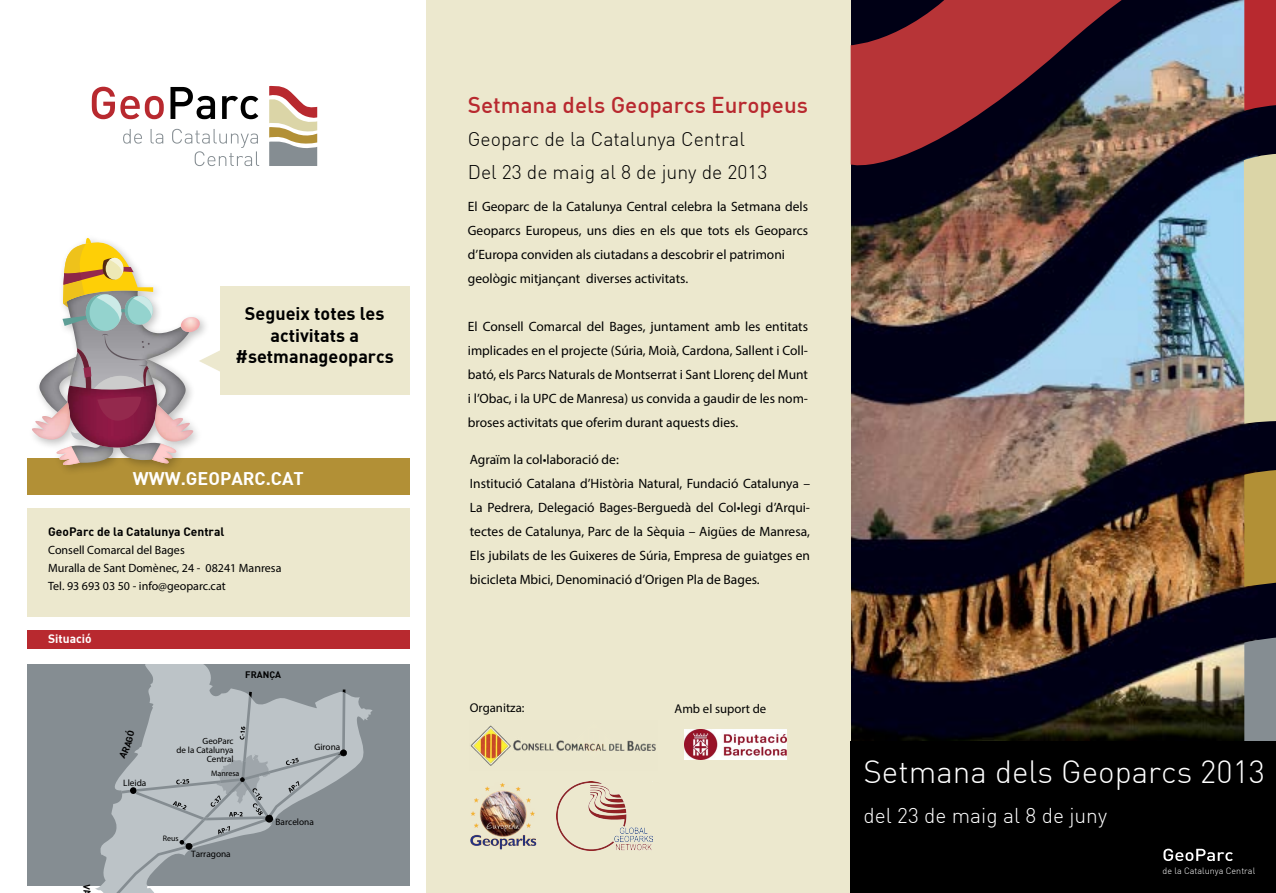
<style>
.page{position:relative;width:1276px;height:893px;background:#fff}
.page>*{position:absolute;margin:0;border:0;box-sizing:border-box;transform-origin:0 0}
.t1{font:300 31.5px "DIN";color:#fff}
.t2{font:500 22.5px "DIN";color:#b8292f}
.t3{font:300 21px "DIN";color:#fff}
.t4{font:300 19.5px/33px "DIN";color:#000}
.t5{font:18px/21.6px "DIN Bold";color:#000;text-align:center}
.t6{font:18px "DIN Bold";color:#fff}
.t7{font:13.5px/24px "Myriad Pro";color:#000}
.t8{font:12.75px "Myriad Pro";color:#000}
.t9{font:12px/18px "Myriad Pro";color:#000}
.t10{font:12px "DIN Bold";color:#000}
.t11{font:12px "DIN Bold";color:#fff}
.t12{font:9.3px "Myriad Pro";color:#000}
.t13{font:9.3px "DIN Bold";color:#000}
.t14{font:9px/9px "Myriad Pro";color:#000;text-align:right}
.t15{font:300 9px "DIN";color:#fff}
.t16{font:7.95px "Myriad Pro";color:#000}
</style>
<div class="page">
<div style="left:27px;top:664px;width:383px;height:221px;background:#858d92"></div>
<svg style="left:95px;top:664px;width:277px;height:229px"></svg>
<div style="left:27px;top:508px;width:383px;height:108px;background:#ece8ce"></div>
<img style="left:850px;top:0;width:393px;height:741px">
<div style="left:426px;top:0;width:424px;height:893px;background:#ece8ce"></div>
<div style="left:27px;top:459px;width:383px;height:36px;background:#b29036"></div>
<div style="left:220px;top:286px;width:190px;height:108px;background:#ece8ce"></div>
<svg style="left:211px;top:350px;width:9px;height:22px"></svg>
<div style="left:28px;top:233px;width:183px;height:243px;background:#000;opacity:.25"></div>
<img style="left:39px;top:357px;width:28px;height:45px">
<svg style="left:54px;top:446px;width:26px;height:21px"></svg>
<img style="left:57px;top:446px;width:23px;height:19px">
<img style="left:71px;top:447px;width:42px;height:16px">
<svg style="left:152px;top:444px;width:28px;height:21px"></svg>
<img style="left:152px;top:444px;width:24px;height:19px">
<img style="left:120px;top:443px;width:41px;height:17px">
<img style="left:67px;top:291px;width:122px;height:113px">
<img style="left:181px;top:317px;width:19px;height:15px">
<svg style="left:86px;top:294px;width:32px;height:37px"></svg>
<div style="left:90px;top:294px;width:31px;height:37px;background:#94d3ce;border-radius:50%"></div>
<img style="left:68px;top:384px;width:89px;height:63px">
<svg style="left:77px;top:334px;width:73px;height:89px;background:#986a7d"></svg>
<img style="left:32px;top:402px;width:38px;height:38px">
<img style="left:155px;top:404px;width:38px;height:37px">
<svg style="left:61px;top:237px;width:92px;height:89px"></svg>
<svg style="left:1243px;top:0;width:33px;height:741px;background:#947c66"></svg>
<svg style="left:850px;top:0;width:324px;height:182px;background:#71383d"></svg>
<div style="left:27px;top:631px;width:383px;height:18px;background:#b8292f"></div>
<svg style="left:123px;top:129px;width:19px;height:15px"></svg>
<svg style="left:151px;top:129px;width:12px;height:15px"></svg>
<svg style="left:172px;top:129px;width:87px;height:37px"></svg>
<svg style="left:92px;top:87px;width:72px;height:32px"></svg>
<svg style="left:170px;top:87px;width:45px;height:32px"></svg>
<svg style="left:222px;top:96px;width:36px;height:23px"></svg>
<svg style="left:269px;top:85px;width:48px;height:81px"></svg>
<div style="left:850px;top:741px;width:426px;height:152px;background:#000"></div>
<svg style="left:1163px;top:849px;width:69px;height:12px"></svg>
<img style="left:684px;top:729px;width:102px;height:31px">
<img style="left:470px;top:725px;width:186px;height:41px">
<img style="left:470px;top:783px;width:67px;height:67px">
<img style="left:556px;top:782px;width:97px;height:68px">
<svg style="left:109px;top:689px;width:238px;height:204px"></svg>
<h3 class="t5" style="left:236px;top:302px;width:160px">Segueix totes les activitats a #setmanageoparcs</h3>
<h3 class="t6" style="left:133px;top:466px;width:172px">www.geoparc.cat</h3>
<p class="t10" style="left:48px;top:524px;width:178px">GeoParc de la Catalunya Central</p>
<p class="t9" style="left:48px;top:541px;width:235px">Consell Comarcal del Bages<br>Muralla de Sant Domènec, 24 - 08241 Manresa<br>Tel. 93 693 03 50 - info@geoparc.cat</p>
<p class="t11" style="left:48px;top:631px;width:45px">Situació</p>
<p class="t13" style="left:245px;top:669px;width:37px">FranÇa</p>
<p class="t12" style="left:123px;top:777px;width:25px">Lleida</p>
<p class="t14" style="left:176px;top:737px;width:59px">GeoParc<br>de la Catalunya<br>Central</p>
<p class="t16" style="left:211px;top:768px;width:30px">Manresa</p>
<p class="t16" style="left:163px;top:833px;width:17px">Reus</p>
<p class="t12" style="left:191px;top:848px;width:41px">Tarragona</p>
<p class="t12" style="left:314px;top:741px;width:27px">Girona</p>
<p class="t12" style="left:276px;top:816px;width:40px">Barcelona</p>
<h2 class="t2" style="left:468px;top:91px;width:342px">Setmana dels Geoparcs Europeus</h2>
<h3 class="t4" style="left:468px;top:123px;width:301px">Geoparc de la Catalunya Central<br>Del 23 de maig al 8 de juny de 2013</h3>
<p class="t7" style="left:468px;top:195px;width:342px">El Geoparc de la Catalunya Central celebra la Setmana dels Geoparcs Europeus, uns dies en els que tots els Geoparcs d’Europa conviden als ciutadans a descobrir el patrimoni geològic mitjançant diverses activitats.</p>
<p class="t7" style="left:468px;top:315px;width:342px;text-align:justify">El Consell Comarcal del Bages, juntament amb les entitats implicades en el projecte (Súria, Moià, Cardona, Sallent i Coll&shy;bató, els Parcs Naturals de Montserrat i Sant Llorenç del Munt i l’Obac, i la UPC de Manresa) us convida a gaudir de les nom&shy;broses activitats que oferim durant aquests dies.</p>
<p class="t7" style="left:470px;top:447px;width:342px">Agraïm la col•laboració de:<br>Institució Catalana d’Història Natural, Fundació Catalunya – La Pedrera, Delegació Bages-Berguedà del Col•legi d’Arqui&shy;tectes de Catalunya, Parc de la Sèquia – Aigües de Manresa, Els jubilats de les Guixeres de Súria, Empresa de guiatges en bicicleta Mbici, Denominació d’Origen Pla de Bages.</p>
<p class="t8" style="left:470px;top:700px;width:56px">Organitza:</p>
<p class="t8" style="left:674px;top:701px;width:93px">Amb el suport de</p>
<h1 class="t1" style="left:863px;top:752px;width:403px">Setmana dels Geoparcs 2013</h1>
<h3 class="t3" style="left:863px;top:803px;width:245px">del 23 de maig al 8 de juny</h3>
<p class="t15" style="left:1162px;top:865px;width:94px">de la Catalunya Central</p>
</div>
